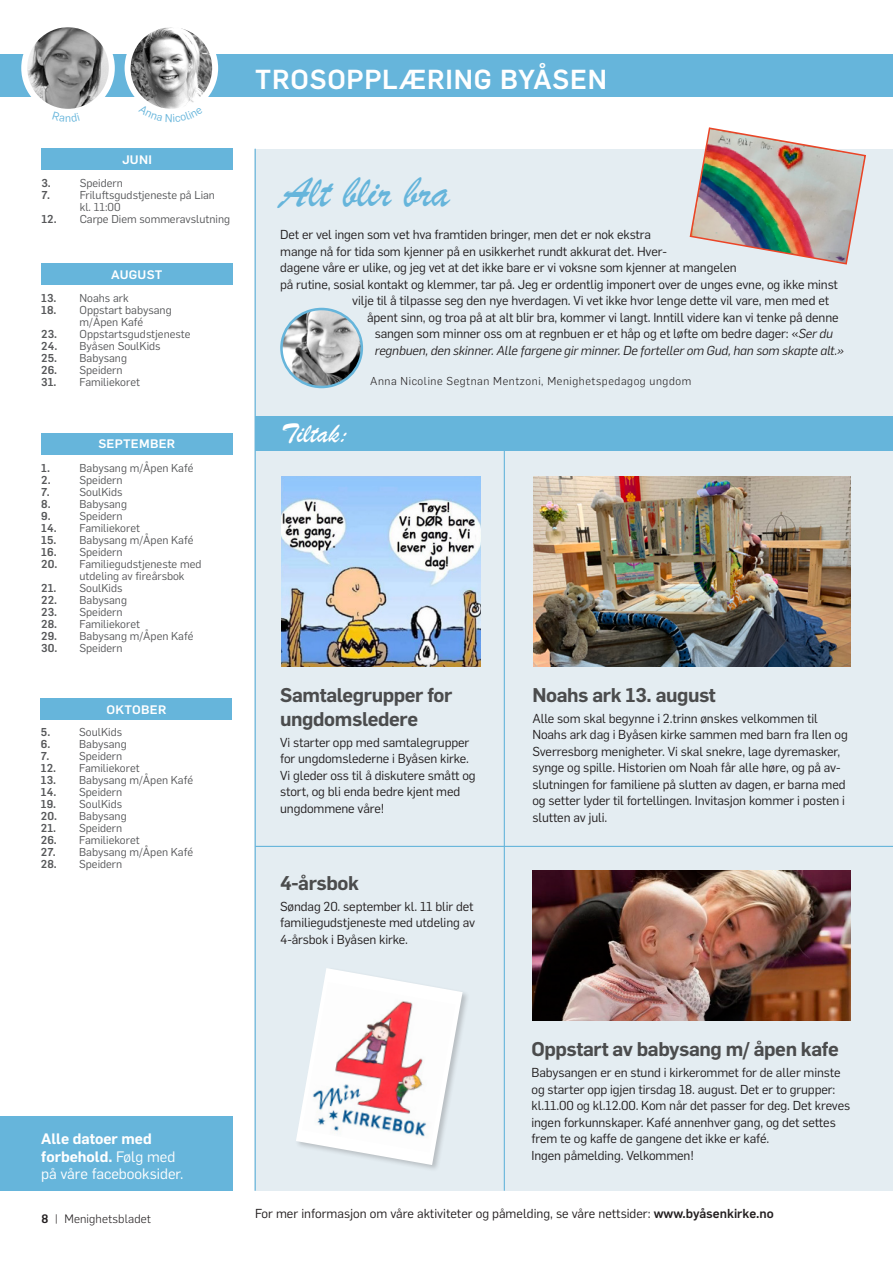
<style>
.page{position:relative;width:893px;height:1263px;background:#fff}
.page>*{position:absolute;margin:0;border:0;box-sizing:border-box;transform-origin:0 0}
.t1{font:45px "Brush Script";color:#66b5db}
.t2{font:28.5px "Brush Script";color:#fff}
.t3{font:500 27px "Flama";letter-spacing:.03em;color:#fff}
.t4{font:600 19.5px/24px "Flama";letter-spacing:-.02em;color:#4b4c4d}
.t5{font:14.85px/17.5px "Flama";color:#fff}
.t6{font:12.75px/16.5px "Flama";letter-spacing:-.01em;color:#231f20}
.t7{font:italic 12.75px "Flama";letter-spacing:-.01em;color:#231f20}
.t8{font:500 12.15px "Flama";letter-spacing:.02em;color:#fff;scale:1.05 1}
.t9{font:300 12px "Flama";letter-spacing:.01em;color:#231f20}
.t10{font:11.25px/12px "Flama";color:#57585a}
.t11{font:300 11.25px "Flama";letter-spacing:.05em;color:#231f20}
.t12{font:500 11.25px "Flama";color:#57585a}
.s1{font-weight:500}
.s2{font-style:italic}
.s3{font-weight:600}
</style>
<div class="page">
<div style="left:0;top:54px;width:893px;height:43px;background:#66b5db"></div>
<img style="left:128px;top:24px;width:87px;height:88px;border-radius:44px">
<div style="left:125px;top:21px;width:93px;height:94px;border:6px solid #fff;border-radius:50%"></div>
<img style="left:25px;top:28px;width:86px;height:80px">
<div style="left:21px;top:21px;width:94px;height:94px;border:6px solid #fff;border-radius:50%"></div>
<div style="left:255px;top:149px;width:638px;height:1042px;background:#e4edf2"></div>
<img style="left:281px;top:476px;width:199px;height:190px">
<img style="left:533px;top:871px;width:317px;height:150px">
<svg style="left:296px;top:968px;width:167px;height:197px"></svg>
<img style="left:302px;top:982px;width:153px;height:170px">
<img style="left:533px;top:476px;width:317px;height:190px">
<hr style="left:255px;top:149px;width:1px;height:1042px;background:#66b5db">
<img style="left:689px;top:127px;width:177px;height:138px">
<div style="left:256px;top:416px;width:637px;height:35px;background:#66b5db"></div>
<div style="left:41px;top:149px;width:192px;height:21px;background:#66b5db"></div>
<div style="left:41px;top:263px;width:191px;height:22px;background:#66b5db"></div>
<div style="left:41px;top:433px;width:191px;height:21px;background:#66b5db"></div>
<div style="left:41px;top:698px;width:191px;height:22px;background:#66b5db"></div>
<hr style="left:255px;top:846px;width:638px;height:1px;background:#66b5db">
<hr style="left:504px;top:448px;width:1px;height:743px;background:#66b5db">
<div style="left:0;top:1116px;width:233px;height:75px;background:#66b5db"></div>
<img style="left:283px;top:309px;width:79px;height:78px">
<div style="left:280px;top:308px;width:83px;height:80px;border:3px solid #66b5db;border-radius:50%"></div>
<svg style="left:143px;top:105px;width:57px;height:10px"></svg>
<svg style="left:53px;top:112px;width:27px;height:3px"></svg>
<h3 class="t3" style="left:255px;top:59px;width:353px">TROSOPPLÆRING BYÅSEN</h3>
<p class="t8" style="left:122px;top:151px;width:30px">JUNI</p>
<p class="t12" style="left:41px;top:174px;width:11px">3.</p>
<p class="t10" style="left:80px;top:176px;width:45px">Speidern</p>
<p class="t12" style="left:41px;top:186px;width:10px">7.</p>
<p class="t10" style="left:80px;top:188px;width:137px">Friluftsgudstjeneste på Lian kl. 11:00</p>
<p class="t10" style="left:41px;top:212px;width:190px"><span class="s1">12.</span> Carpe Diem sommeravslutning</p>
<p class="t8" style="left:111px;top:266px;width:50px">AUGUST</p>
<p class="t10" style="left:41px;top:292px;width:89px"><span class="s1">13.</span> Noahs ark</p>
<p class="t10" style="left:80px;top:304px;width:94px;text-indent:-38px"><span class="s1">18.</span> Oppstart babysang m/Åpen Kafé</p>
<p class="t10" style="left:41px;top:328px;width:151px"><span class="s1">23.</span> Oppstartsgudstjeneste</p>
<p class="t10" style="left:41px;top:340px;width:121px"><span class="s1">24.</span> Byåsen SoulKids</p>
<p class="t10" style="left:41px;top:352px;width:87px"><span class="s1">25.</span> Babysang</p>
<p class="t10" style="left:41px;top:364px;width:83px"><span class="s1">26.</span> Speidern</p>
<p class="t10" style="left:41px;top:376px;width:100px"><span class="s1">31.</span> Familiekoret</p>
<p class="t8" style="left:98px;top:435px;width:75px">SEPTEMBER</p>
<p class="t12" style="left:41px;top:460px;width:10px">1.</p>
<p class="t10" style="left:80px;top:461px;width:115px">Babysang m/Åpen Kafé</p>
<p class="t12" style="left:41px;top:472px;width:11px">2.</p>
<p class="t10" style="left:80px;top:473px;width:45px">Speidern</p>
<p class="t12" style="left:41px;top:484px;width:10px">7.</p>
<p class="t10" style="left:80px;top:485px;width:44px">SoulKids</p>
<p class="t12" style="left:41px;top:496px;width:11px">8.</p>
<p class="t10" style="left:80px;top:497px;width:49px">Babysang</p>
<p class="t12" style="left:41px;top:508px;width:11px">9.</p>
<p class="t10" style="left:80px;top:509px;width:45px">Speidern</p>
<p class="t10" style="left:41px;top:521px;width:100px"><span class="s1">14.</span> Familiekoret</p>
<p class="t10" style="left:41px;top:533px;width:154px"><span class="s1">15.</span> Babysang m/Åpen Kafé</p>
<p class="t10" style="left:41px;top:545px;width:83px"><span class="s1">16.</span> Speidern</p>
<p class="t10" style="left:80px;top:557px;width:123px;text-indent:-38px"><span class="s1">20.</span> Familiegudstjeneste med utdeling av fireårsbok</p>
<p class="t10" style="left:41px;top:581px;width:83px"><span class="s1">21.</span> SoulKids</p>
<p class="t10" style="left:41px;top:593px;width:87px"><span class="s1">22.</span> Babysang</p>
<p class="t10" style="left:41px;top:605px;width:83px"><span class="s1">23.</span> Speidern</p>
<p class="t10" style="left:41px;top:617px;width:100px"><span class="s1">28.</span> Familiekoret</p>
<p class="t10" style="left:41px;top:629px;width:154px"><span class="s1">29.</span> Babysang m/Åpen Kafé</p>
<p class="t10" style="left:41px;top:641px;width:83px"><span class="s1">30.</span> Speidern</p>
<p class="t8" style="left:107px;top:701px;width:58px">OKTOBER</p>
<p class="t12" style="left:41px;top:724px;width:11px">5.</p>
<p class="t10" style="left:79px;top:726px;width:44px">SoulKids</p>
<p class="t12" style="left:41px;top:736px;width:11px">6.</p>
<p class="t10" style="left:79px;top:738px;width:49px">Babysang</p>
<p class="t12" style="left:41px;top:748px;width:10px">7.</p>
<p class="t10" style="left:79px;top:750px;width:45px">Speidern</p>
<p class="t10" style="left:41px;top:762px;width:100px"><span class="s1">12.</span> Familiekoret</p>
<p class="t10" style="left:41px;top:774px;width:154px"><span class="s1">13.</span> Babysang m/Åpen Kafé</p>
<p class="t10" style="left:41px;top:786px;width:83px"><span class="s1">14.</span> Speidern</p>
<p class="t10" style="left:41px;top:798px;width:83px"><span class="s1">19.</span> SoulKids</p>
<p class="t10" style="left:41px;top:810px;width:87px"><span class="s1">20.</span> Babysang</p>
<p class="t10" style="left:41px;top:822px;width:83px"><span class="s1">21.</span> Speidern</p>
<p class="t10" style="left:41px;top:834px;width:100px"><span class="s1">26.</span> Familiekoret</p>
<p class="t10" style="left:41px;top:846px;width:154px"><span class="s1">27.</span> Babysang m/Åpen Kafé</p>
<p class="t10" style="left:41px;top:858px;width:83px"><span class="s1">28.</span> Speidern</p>
<h1 class="t1" style="left:280px;top:162px;width:171px">Alt blir bra</h1>
<p class="t6" style="left:280px;top:226px;width:372px">Det er vel ingen som vet hva framtiden bringer, men det er nok ekstra</p>
<p class="t6" style="left:280px;top:242px;width:388px">mange nå for tida som kjenner på en usikkerhet rundt akkurat det. Hver-</p>
<p class="t6" style="left:280px;top:259px;width:458px">dagene våre er ulike, og jeg vet at det ikke bare er vi voksne som kjenner at mangelen</p>
<p class="t6" style="left:280px;top:275px;width:559px">på rutine, sosial kontakt og klemmer, tar på. Jeg er ordentlig imponert over de unges evne, og ikke minst</p>
<p class="t6" style="left:352px;top:292px;width:478px">vilje til å tilpasse seg den nye hverdagen. Vi vet ikke hvor lenge dette vil vare, men med et</p>
<p class="t6" style="left:367px;top:308px;width:473px">åpent sinn, og troa på at alt blir bra, kommer vi langt. Inntill videre kan vi tenke på denne</p>
<p class="t6" style="left:375px;top:325px;width:460px">sangen som minner oss om at regnbuen er et håp og et løfte om bedre dager: «<span class="s2">Ser du</span></p>
<p class="t7" style="left:375px;top:341px;width:471px">regnbuen, den skinner. Alle fargene gir minner. De forteller om Gud, han som skapte alt.»</p>
<p class="t11" style="left:370px;top:373px;width:323px">Anna Nicoline Segtnan Mentzoni, Menighetspedagog ungdom</p>
<h2 class="t2" style="left:281px;top:414px;width:69px">Tiltak:</h2>
<h3 class="t4" style="left:280px;top:682px;width:174px">Samtalegrupper for ungdomsledere</h3>
<p class="t6" style="left:280px;top:733px;width:197px">Vi starter opp med samtalegrupper for ungdomslederne i Byåsen kirke.<br>Vi gleder oss til å diskutere smått og stort, og bli enda bedre kjent med ungdommene våre!</p>
<h3 class="t4" style="left:280px;top:869px;width:80px">4-årsbok</h3>
<p class="t6" style="left:280px;top:897px;width:196px;text-align:justify">Søndag 20. september kl. 11 blir det familiegudstjeneste med utdeling av 4-årsbok i Byåsen kirke.</p>
<h3 class="t4" style="left:532px;top:682px;width:185px">Noahs ark 13. august</h3>
<p class="t6" style="left:532px;top:709px;width:317px">Alle som skal begynne i 2.trinn ønskes velkommen til Noahs ark dag i Byåsen kirke sammen med barn fra Ilen og Sverresborg menigheter. Vi skal snekre, lage dyremasker, synge og spille. Historien om Noah får alle høre, og på av&shy;slutningen for familiene på slutten av dagen, er barna med og setter lyder til fortellingen. Invitasjon kommer i posten i slutten av juli.</p>
<p class="t5" style="left:41px;top:1129px;width:144px"><span class="s3">Alle datoer med forbehold.</span> Følg med på våre facebooksider.</p>
<p class="t9" style="left:41px;top:1211px;width:111px"><span class="s1">8</span> | Menighetsbladet</p>
<h3 class="t4" style="left:531px;top:1036px;width:309px">Oppstart av babysang m/ åpen kafe</h3>
<p class="t6" style="left:531px;top:1064px;width:320px">Babysangen er en stund i kirkerommet for de aller minste og starter opp igjen tirsdag 18. august. Det er to grupper: kl.11.00 og kl.12.00. Kom når det passer for deg. Det kreves ingen forkunnskaper. Kafé annenhver gang, og det settes frem te og kaffe de gangene det ikke er kafé.<br>Ingen påmelding. Velkommen!</p>
<p class="t6" style="left:255px;top:1204px;width:520px">For mer informasjon om våre aktiviteter og påmelding, se våre nettsider: <span class="s1">www.byåsenkirke.no</span></p>
</div>
